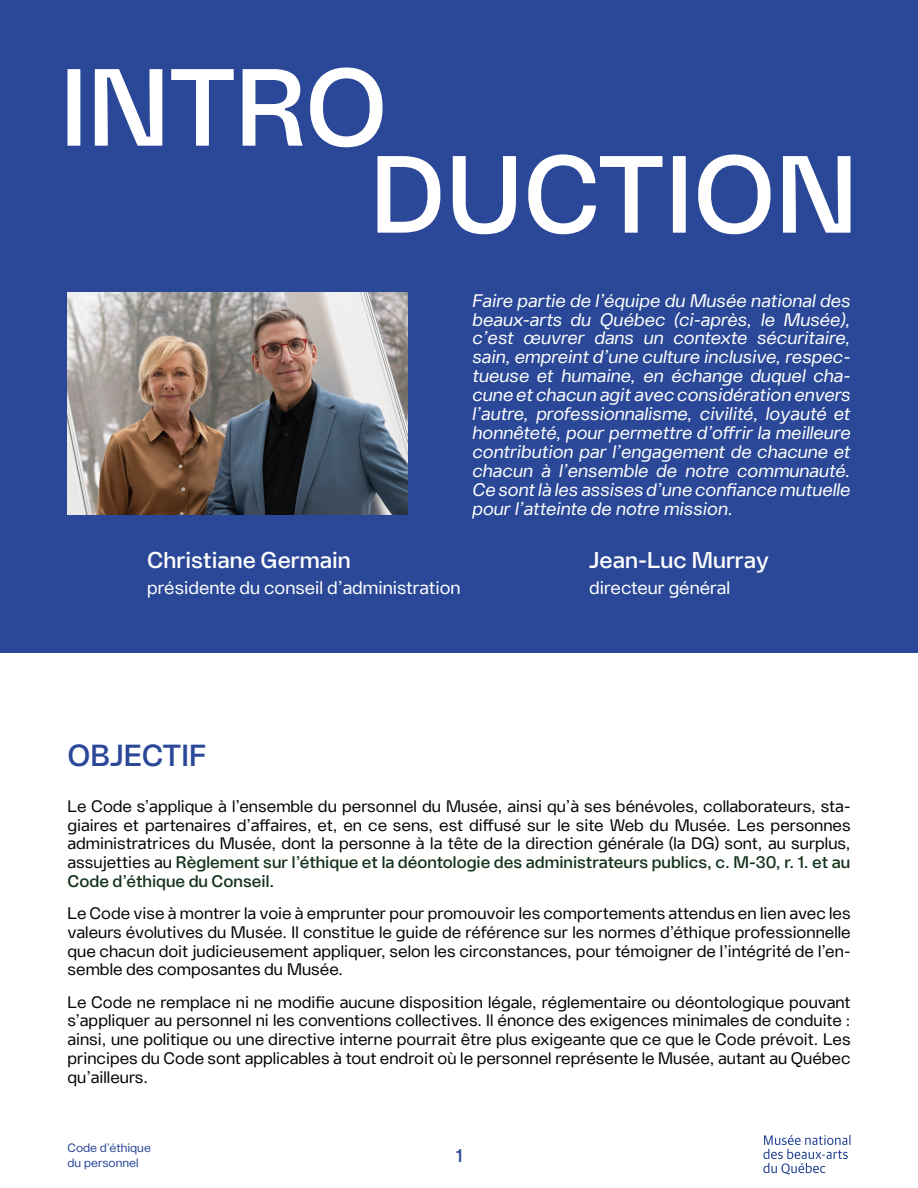
<style>
.page{position:relative;width:918px;height:1188px;background:#fff}
.page>*{position:absolute;margin:0;border:0;box-sizing:border-box;transform-origin:0 0}
.t1{font:500 30px "Winter Sans";color:#2a4897}
.t2{font:500 22.5px "Winter Sans";color:#fff}
.t3{font:italic 18px/18.9px "Winter Sans";color:#fff;text-align:justify}
.t4{font:18px "Winter Sans";color:#fff}
.t5{font:500 18px "Winter Sans";color:#2a4897}
.t6{font:16.5px/18.8px "Winter Sans";color:#040505;text-align:justify}
.t7{font:12px/14.4px "Winter Sans";color:#2a4897}
.s1{font-weight:500;color:#14331c}
</style>
<div class="page">
<div style="left:0;top:0;width:918px;height:653px;background:#2a4897"></div>
<img style="left:68px;top:292px;width:340px;height:223px">
<svg style="left:377px;top:154px;width:473px;height:80px"></svg>
<svg style="left:68px;top:68px;width:314px;height:79px"></svg>
<svg style="left:763px;top:1135px;width:87px;height:40px"></svg>
<p class="t3" style="left:472px;top:291px;width:380px">Faire partie de l’équipe du Musée national des beaux-arts du Québec (ci-après, le Musée), c’est œuvrer dans un contexte sécuritaire, sain, empreint d’une culture inclusive, respec&shy;tueuse et humaine, en échange duquel cha&shy;cune et chacun agit avec considération envers l’autre, professionnalisme, civilité, loyauté et honnêteté, pour permettre d’offrir la meilleure contribution par l’engagement de chacune et chacun à l’ensemble de notre communauté.<br>Ce sont là les assises d’une confiance mutuelle pour l’atteinte de notre mission.</p>
<h2 class="t2" style="left:147px;top:547px;width:205px">Christiane Germain</h2>
<p class="t4" style="left:147px;top:576px;width:315px">présidente du conseil d’administration</p>
<h2 class="t2" style="left:589px;top:547px;width:181px">Jean-Luc Murray</h2>
<p class="t4" style="left:589px;top:576px;width:142px">directeur général</p>
<h1 class="t1" style="left:68px;top:737px;width:140px">OBJECTIF</h1>
<p class="t6" style="left:68px;top:797px;width:785px">Le Code s’applique à l’ensemble du personnel du Musée, ainsi qu’à ses bénévoles, collaborateurs, sta&shy;giaires et partenaires d’affaires, et, en ce sens, est diffusé sur le site Web du Musée. Les personnes administratrices du Musée, dont la personne à la tête de la direction générale (la DG) sont, au surplus, assujetties au <span class="s1">Règlement sur l’éthique et la déontologie des administrateurs publics, c. M-30, r. 1. et au Code d’éthique du Conseil.</span></p>
<p class="t6" style="left:68px;top:904px;width:785px">Le Code vise à montrer la voie à emprunter pour promouvoir les comportements attendus en lien avec les valeurs évolutives du Musée. Il constitue le guide de référence sur les normes d’éthique professionnelle que chacun doit judicieusement appliquer, selon les circonstances, pour témoigner de l’intégrité de l’en&shy;semble des composantes du Musée.</p>
<p class="t6" style="left:67px;top:992px;width:785px">Le Code ne remplace ni ne modifie aucune disposition légale, réglementaire ou déontologique pouvant s’appliquer au personnel ni les conventions collectives. Il énonce des exigences minimales de conduite : ainsi, une politique ou une directive interne pourrait être plus exigeante que ce que le Code prévoit. Les principes du Code sont applicables à tout endroit où le personnel représente le Musée, autant au Québec qu’ailleurs.</p>
<p class="t7" style="left:68px;top:1141px;width:85px">Code d’éthique du personnel</p>
<p class="t5" style="left:456px;top:1145px;width:8px">1</p>
</div>
